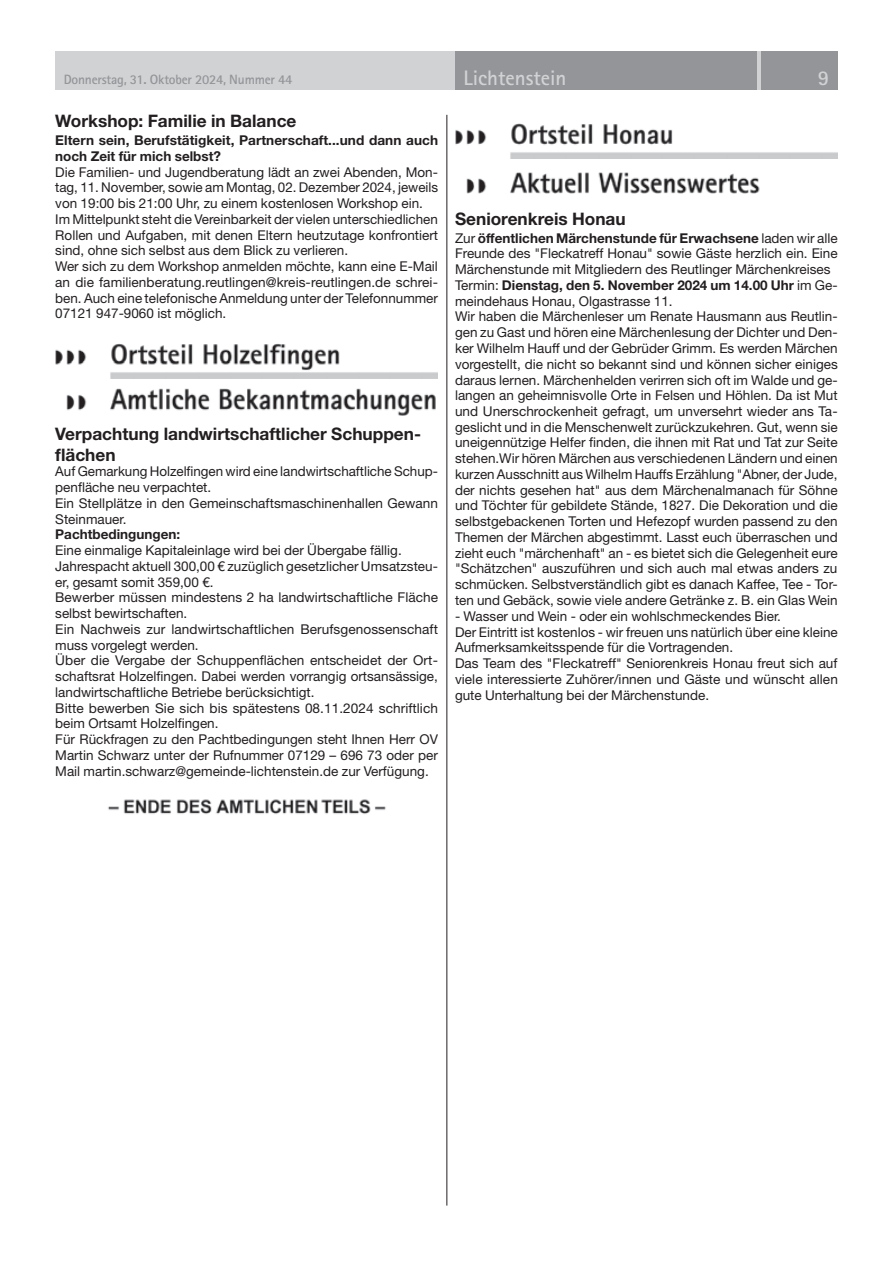
<style>
.page{position:relative;width:893px;height:1263px;background:#fff}
.page>*{position:absolute;margin:0;border:0;box-sizing:border-box;transform-origin:0 0}
.t1{font:700 21px "Rotis Sans Serif Std";color:#d1d2d4}
.t2{font:700 17.25px/20.5px "Helvetica Neue LT Std";color:#231f20}
.t3{font:13.5px/15.8px "Helvetica Neue LT Std";color:#231f20}
.t4{font:700 13.5px/15.8px "Helvetica Neue LT Std";letter-spacing:.005em;color:#231f20}
.t5{font:700 13.5px "Rotis Sans Serif Std";letter-spacing:-.015em;color:#939598}
.s1{font-weight:700}
</style>
<div class="page">
<div style="left:55px;top:51px;width:783px;height:38px;background:#d1d2d4"></div>
<div style="left:761px;top:51px;width:77px;height:38px;background:#939598"></div>
<div style="left:455px;top:51px;width:302px;height:38px;background:#939598"></div>
<hr style="left:446px;top:115px;width:1px;height:1090px;background:#231f20">
<img style="left:55px;top:344px;width:383px;height:35px">
<img style="left:66px;top:389px;width:370px;height:26px">
<img style="left:108px;top:799px;width:278px;height:15px">
<img style="left:455px;top:123px;width:383px;height:35px">
<img style="left:466px;top:173px;width:294px;height:21px">
<p class="t5" style="left:64px;top:71px;width:230px">Donnerstag, 31. Oktober 2024, Nummer 44</p>
<h1 class="t1" style="left:463px;top:65px;width:105px">Lichtenstein</h1>
<h1 class="t1" style="left:818px;top:65px;width:13px">9</h1>
<p class="t2" style="left:55px;top:110px;width:243px">Workshop: Familie in Balance</p>
<p class="t4" style="left:55px;top:132px;width:384px">Eltern sein, Berufstätigkeit, Partnerschaft...und dann auch noch Zeit für mich selbst?</p>
<p class="t3" style="left:55px;top:164px;width:384px">Die Familien- und Jugendberatung lädt an zwei Abenden, Mon&shy;tag, 11. November, sowie am Montag, 02. Dezember 2024, jeweils von 19:00 bis 21:00 Uhr, zu einem kostenlosen Workshop ein.<br>Im Mittelpunkt steht die Vereinbarkeit der vielen unterschiedlichen Rollen und Aufgaben, mit denen Eltern heutzutage konfrontiert sind, ohne sich selbst aus dem Blick zu verlieren.<br>Wer sich zu dem Workshop anmelden möchte, kann eine E-Mail an die familienberatung.reutlingen@kreis-reutlingen.de schrei&shy;ben. Auch eine telefonische Anmeldung unter der Telefonnummer 07121 947-9060 ist möglich.</p>
<p class="t2" style="left:455px;top:208px;width:172px">Seniorenkreis Honau</p>
<p class="t3" style="left:455px;top:230px;width:384px">Zur <span class="s1">öffentlichen Märchenstunde für Erwachsene</span> laden wir alle Freunde des "Fleckatreff Honau" sowie Gäste herzlich ein. Eine Märchenstunde mit Mitgliedern des Reutlinger Märchenkreises Termin: <span class="s1">Dienstag, den 5. November 2024 um 14.00 Uhr</span> im Ge&shy;meindehaus Honau, Olgastrasse 11.<br>Wir haben die Märchenleser um Renate Hausmann aus Reutlin&shy;gen zu Gast und hören eine Märchenlesung der Dichter und Den&shy;ker Wilhelm Hauff und der Gebrüder Grimm. Es werden Märchen vorgestellt, die nicht so bekannt sind und können sicher einiges daraus lernen. Märchenhelden verirren sich oft im Walde und ge&shy;langen an geheimnisvolle Orte in Felsen und Höhlen. Da ist Mut und Unerschrockenheit gefragt, um unversehrt wieder ans Ta&shy;geslicht und in die Menschenwelt zurückzukehren. Gut, wenn sie uneigennützige Helfer finden, die ihnen mit Rat und Tat zur Seite stehen.Wir hören Märchen aus verschiedenen Ländern und einen kurzen Ausschnitt aus Wilhelm Hauffs Erzählung "Abner, der Jude, der nichts gesehen hat" aus dem Märchenalmanach für Söhne und Töchter für gebildete Stände, 1827. Die Dekoration und die selbstgebackenen Torten und Hefezopf wurden passend zu den Themen der Märchen abgestimmt. Lasst euch überraschen und zieht euch "märchenhaft" an - es bietet sich die Gelegenheit eure "Schätzchen" auszuführen und sich auch mal etwas anders zu schmücken. Selbstverständlich gibt es danach Kaffee, Tee - Tor&shy;ten und Gebäck, sowie viele andere Getränke z. B. ein Glas Wein</p>
<p class="t3" style="left:455px;top:608px;width:384px">- Wasser und Wein - oder ein wohlschmeckendes Bier.<br>Der Eintritt ist kostenlos - wir freuen uns natürlich über eine kleine Aufmerksamkeitsspende für die Vortragenden.<br>Das Team des "Fleckatreff" Seniorenkreis Honau freut sich auf viele interessierte Zuhörer/innen und Gäste und wünscht allen gute Unterhaltung bei der Märchenstunde.</p>
<p class="t2" style="left:55px;top:423px;width:367px">Verpachtung landwirtschaftlicher Schuppen&shy;flächen</p>
<p class="t3" style="left:55px;top:463px;width:384px">Auf Gemarkung Holzelfingen wird eine landwirtschaftliche Schup&shy;penfläche neu verpachtet.<br>Ein Stellplätze in den Gemeinschaftsmaschinenhallen Gewann Steinmauer.</p>
<p class="t4" style="left:55px;top:526px;width:127px">Pachtbedingungen:</p>
<p class="t3" style="left:55px;top:542px;width:384px">Eine einmalige Kapitaleinlage wird bei der Übergabe fällig.<br>Jahrespacht aktuell 300,00 € zuzüglich gesetzlicher Umsatzsteu&shy;er, gesamt somit 359,00 €.<br>Bewerber müssen mindestens 2 ha landwirtschaftliche Fläche selbst bewirtschaften.<br>Ein Nachweis zur landwirtschaftlichen Berufsgenossenschaft muss vorgelegt werden.<br>Über die Vergabe der Schuppenflächen entscheidet der Ort&shy;schaftsrat Holzelfingen. Dabei werden vorrangig ortsansässige, landwirtschaftliche Betriebe berücksichtigt.<br>Bitte bewerben Sie sich bis spätestens 08.11.2024 schriftlich beim Ortsamt Holzelfingen.<br>Für Rückfragen zu den Pachtbedingungen steht Ihnen Herr OV Martin Schwarz unter der Rufnummer 07129 – 696 73 oder per Mail martin.schwarz@gemeinde-lichtenstein.de zur Verfügung.</p>
</div>
